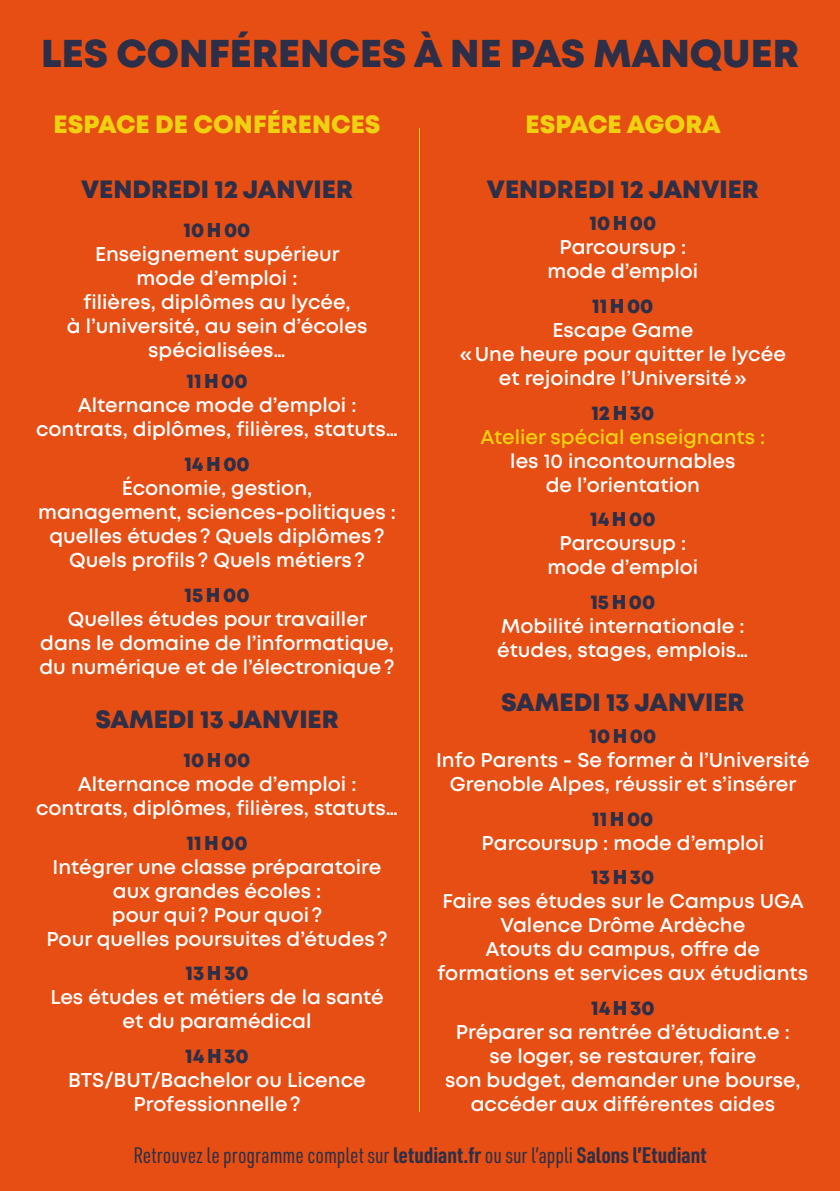
<style>
.page{position:relative;width:840px;height:1191px;background:#fff}
.page>*{position:absolute;margin:0;border:0;box-sizing:border-box;transform-origin:0 0}
.t1{font:800 38.8px "Mont";color:#2c2f47}
.t2{font:800 25px "Mont";color:#2c2f47}
.t3{font:800 25px "Mont";color:#efd110}
.t4{font:22px "URWDIN Cond";color:#2c2f47}
.t5{font:600 20px/24px "Mont";color:#fff;text-align:center}
.s1{font-weight:800;color:#2c2f47}
.s2{color:#efd110}
.s3{font-weight:700}
</style>
<div class="page">
<div style="left:0;top:0;width:839px;height:1191px;background:#e74e13"></div>
<hr style="left:419px;top:128px;width:1px;height:983px;background:#efd110">
<p class="t1" style="left:41px;top:28px;width:758px">LES CONFÉRENCES À NE PAS MANQUER</p>
<p class="t3" style="left:54px;top:108px;width:328px">ESPACE DE CONFÉRENCES</p>
<p class="t2" style="left:81px;top:173px;width:273px">VENDREDI 12 JANVIER</p>
<p class="t5" style="left:67px;top:218px;width:302px"><span class="s1">10H00<br></span>Enseignement supérieur mode d’emploi :<br>filières, diplômes au lycée,<br>à l’université, au sein d’écoles spécialisées…</p>
<p class="t5" style="left:36px;top:369px;width:363px"><span class="s1">11H00<br></span>Alternance mode d’emploi : contrats, diplômes, filières, statuts…</p>
<p class="t5" style="left:38px;top:452px;width:359px"><span class="s1">14H00<br></span>Économie, gestion,<br>management, sciences-politiques : quelles études? Quels diplômes?<br>Quels profils? Quels métiers?</p>
<p class="t5" style="left:40px;top:583px;width:356px"><span class="s1">15H00<br></span>Quelles études pour travailler<br>dans le domaine de l’informatique, du numérique et de l’électronique?</p>
<p class="t2" style="left:95px;top:703px;width:245px">SAMEDI 13 JANVIER</p>
<p class="t5" style="left:36px;top:748px;width:363px"><span class="s1">10H00<br></span>Alternance mode d’emploi : contrats, diplômes, filières, statuts…</p>
<p class="t5" style="left:46px;top:830px;width:342px"><span class="s1">11H00<br></span>Intégrer une classe préparatoire aux grandes écoles :<br>pour qui? Pour quoi?<br>Pour quelles poursuites d’études?</p>
<p class="t5" style="left:50px;top:961px;width:335px"><span class="s1">13H30<br></span>Les études et métiers de la santé et du paramédical</p>
<p class="t5" style="left:68px;top:1044px;width:299px"><span class="s1">14H30<br></span>BTS/BUT/Bachelor ou Licence<br>Professionnelle?</p>
<p class="t3" style="left:525px;top:108px;width:197px">ESPACE AGORA</p>
<p class="t2" style="left:486px;top:173px;width:273px">VENDREDI 12 JANVIER</p>
<p class="t5" style="left:547px;top:211px;width:152px"><span class="s1">10H00<br></span>Parcoursup : mode d’emploi</p>
<p class="t5" style="left:459px;top:294px;width:327px"><span class="s1">11H00<br></span>Escape Game<br>«Une heure pour quitter le lycée et rejoindre l’Université»</p>
<p class="t5" style="left:480px;top:400px;width:286px"><span class="s1">12H30<br></span><span class="s2">Atelier spécial enseignants : </span>les 10 incontournables<br>de l’orientation</p>
<p class="t5" style="left:547px;top:507px;width:152px"><span class="s1">14H00<br></span>Parcoursup : mode d’emploi</p>
<p class="t5" style="left:497px;top:590px;width:252px"><span class="s1">15H00<br></span>Mobilité internationale : études, stages, emplois…</p>
<p class="t2" style="left:501px;top:686px;width:245px">SAMEDI 13 JANVIER</p>
<p class="t5" style="left:436px;top:724px;width:375px"><span class="s1">10H00<br></span>Info Parents - Se former à l’Université<br>Grenoble Alpes, réussir et s’insérer</p>
<p class="t5" style="left:481px;top:806px;width:284px"><span class="s1">11H00<br></span>Parcoursup : mode d’emploi</p>
<p class="t5" style="left:437px;top:865px;width:372px"><span class="s1">13H30<br></span>Faire ses études sur le Campus UGA<br>Valence Drôme Ardèche<br>Atouts du campus, offre de formations et services aux étudiants</p>
<p class="t5" style="left:445px;top:996px;width:357px"><span class="s1">14H30<br></span>Préparer sa rentrée d’étudiant.e : se loger, se restaurer, faire<br>son budget, demander une bourse, accéder aux différentes aides</p>
<p class="t4" style="left:133px;top:1140px;width:574px">Retrouvez le programme complet sur <span class="s3">letudiant.fr</span> ou sur l’appli <span class="s3">Salons l’Etudiant</span></p>
</div>
